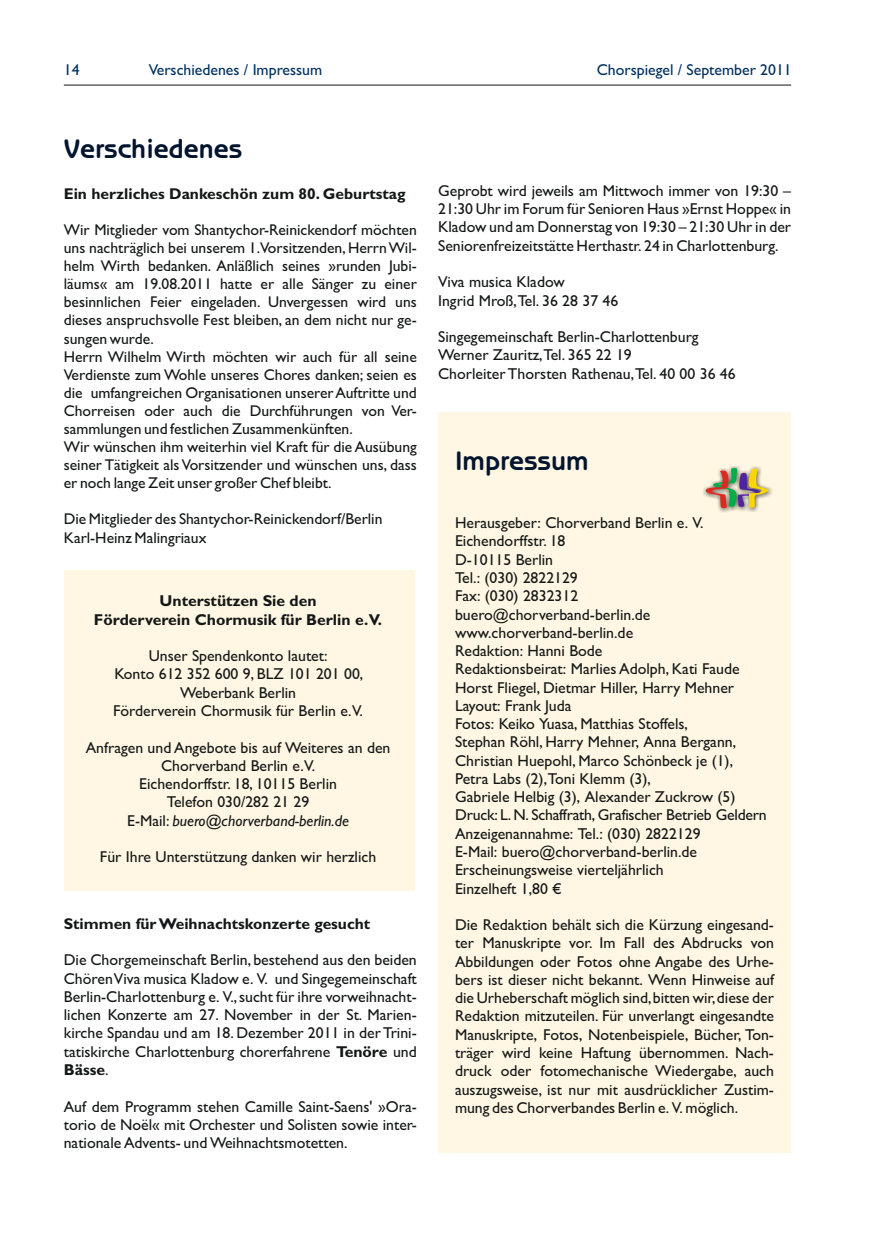
<style>
.page{position:relative;width:872px;height:1242px;background:#fff}
.page>*{position:absolute;margin:0;border:0;box-sizing:border-box;transform-origin:0 0}
.t1{font:700 27px "Benguiat Gothic";color:#03142e}
.t2{font:15.75px/18.3px "Gill Sans";color:#141717;text-align:justify}
.t3{font:700 15.75px/18.3px "Gill Sans";color:#141717;text-align:center}
.t4{font:15.75px "Gill Sans";color:#00305e}
.t5{font:15.6px/18.1px "Gill Sans";color:#141717}
.t6{font:700 15.6px "Gill Sans";color:#141717}
.s1{font-style:italic}
.s2{font-weight:700}
</style>
<div class="page">
<hr style="left:64px;top:85px;width:727px;height:1px;background:#141717">
<div style="left:438px;top:412px;width:353px;height:740px;background:#fff7e3"></div>
<img style="left:703px;top:466px;width:69px;height:46px">
<svg style="left:705px;top:468px;width:64px;height:40px"></svg>
<div style="left:64px;top:570px;width:350px;height:321px;background:#fff7e3"></div>
<p class="t4" style="left:64px;top:64px;width:17px">14</p>
<p class="t4" style="left:149px;top:64px;width:175px">Verschiedenes / Impressum</p>
<p class="t4" style="left:597px;top:64px;width:196px">Chorspiegel / September 2011</p>
<h1 class="t1" style="left:64px;top:132px;width:180px">Verschiedenes</h1>
<p class="t6" style="left:64px;top:188px;width:343px">Ein herzliches Dankeschön zum 80. Geburtstag</p>
<p class="t5" style="left:64px;top:222px;width:354px">Wir Mitglieder vom Shantychor-Reinickendorf möchten uns nachträglich bei unserem 1.Vorsitzenden,Herrn Wil&shy;helm Wirth bedanken. Anläßlich seines »runden Jubi&shy;läums« am 19.08.2011 hatte er alle Sänger zu einer besinnlichen Feier eingeladen. Unvergessen wird uns dieses anspruchsvolle Fest bleiben, an dem nicht nur ge&shy;sungen wurde.<br>Herrn Wilhelm Wirth möchten wir auch für all seine Verdienste zum Wohle unseres Chores danken; seien es die umfangreichen Organisationen unserer Auftritte und Chorreisen oder auch die Durchführungen von Ver&shy;sammlungen und festlichen Zusammenkünften.<br>Wir wünschen ihm weiterhin viel Kraft für die Ausübung seiner Tätigkeit als Vorsitzender und wünschen uns, dass er noch lange Zeit unser großer Chef bleibt.</p>
<p class="t5" style="left:64px;top:512px;width:320px">Die Mitglieder des Shantychor-Reinickendorf/Berlin<br>Karl-Heinz Malingriaux</p>
<p class="t3" style="left:94px;top:593px;width:290px">Unterstützen Sie den<br>Förderverein Chormusik für Berlin e.V.</p>
<p class="t2" style="left:113px;top:648px;width:252px;text-align:center">Unser Spendenkonto lautet:<br>Konto 612 352 600 9, BLZ 101 201 00,<br>Weberbank Berlin<br>Förderverein Chormusik für Berlin e.V.</p>
<p class="t2" style="left:86px;top:739px;width:306px;text-align:center">Anfragen und Angebote bis auf Weiteres an den Chorverband Berlin e.V.<br>Eichendorffstr. 18, 10115 Berlin<br>Telefon 030/282 21 29<br>E-Mail: <span class="s1">buero@chorverband-berlin.de</span></p>
<p class="t2" style="left:100px;top:849px;width:278px">Für Ihre Unterstützung danken wir herzlich</p>
<p class="t6" style="left:64px;top:918px;width:308px">Stimmen für Weihnachtskonzerte gesucht</p>
<p class="t2" style="left:64px;top:952px;width:354px">Die Chorgemeinschaft Berlin, bestehend aus den beiden Chören Viva musica Kladow e. V. und Singegemeinschaft Berlin-Charlottenburg e. V.,sucht für ihre vorweihnacht&shy;lichen Konzerte am 27. November in der St. Marien&shy;kirche Spandau und am 18. Dezember 2011 in der Trini&shy;tatiskirche Charlottenburg chorerfahrene <span class="s2">Tenöre</span> und <span class="s2">Bässe</span>.</p>
<p class="t2" style="left:64px;top:1098px;width:354px">Auf dem Programm stehen Camille Saint-Saens' »Ora&shy;torio de Noël« mit Orchester und Solisten sowie inter&shy;nationale Advents- und Weihnachtsmotetten.</p>
<p class="t2" style="left:438px;top:183px;width:354px">Geprobt wird jeweils am Mittwoch immer von 19:30 – 21:30 Uhr im Forum für Senioren Haus »Ernst Hoppe« in Kladow und am Donnerstag von 19:30 – 21:30 Uhr in der Seniorenfreizeitstätte Herthastr. 24 in Charlottenburg.</p>
<p class="t2" style="left:438px;top:274px;width:182px">Viva musica Kladow<br>Ingrid Mroß,Tel. 36 28 37 46</p>
<p class="t2" style="left:438px;top:329px;width:299px;text-align:left">Singegemeinschaft Berlin-Charlottenburg<br>Werner Zauritz,Tel. 365 22 19<br>Chorleiter Thorsten Rathenau,Tel. 40 00 36 46</p>
<h1 class="t1" style="left:455px;top:445px;width:135px">Impressum</h1>
<p class="t2" style="left:455px;top:515px;width:313px;text-align:left">Herausgeber: Chorverband Berlin e. V.<br>Eichendorffstr. 18<br>D-10115 Berlin<br>Tel.: (030) 2822129<br>Fax: (030) 2832312 buero@chorverband-berlin.de www.chorverband-berlin.de<br>Redaktion: Hanni Bode<br>Redaktionsbeirat: Marlies Adolph, Kati Faude Horst Fliegel, Dietmar Hiller, Harry Mehner Layout: Frank Juda<br>Fotos: Keiko Yuasa, Matthias Stoffels,<br>Stephan Röhl, Harry Mehner, Anna Bergann, Christian Huepohl, Marco Schönbeck je (1), Petra Labs (2),Toni Klemm (3),<br>Gabriele Helbig (3), Alexander Zuckrow (5)<br>Druck: L. N. Schaffrath, Grafischer Betrieb Geldern Anzeigenannahme: Tel.: (030) 2822129<br>E-Mail: buero@chorverband-berlin.de Erscheinungsweise vierteljährlich<br>Einzelheft 1,80 €</p>
<p class="t2" style="left:455px;top:917px;width:320px">Die Redaktion behält sich die Kürzung eingesand&shy;ter Manuskripte vor. Im Fall des Abdrucks von Abbildungen oder Fotos ohne Angabe des Urhe&shy;bers ist dieser nicht bekannt. Wenn Hinweise auf die Urheberschaft möglich sind,bitten wir,diese der Redaktion mitzuteilen. Für unverlangt eingesandte Manuskripte, Fotos, Notenbeispiele, Bücher, Ton&shy;träger wird keine Haftung übernommen. Nach&shy;druck oder fotomechanische Wiedergabe, auch auszugsweise, ist nur mit ausdrücklicher Zustim&shy;mung des Chorverbandes Berlin e. V. möglich.</p>
</div>
